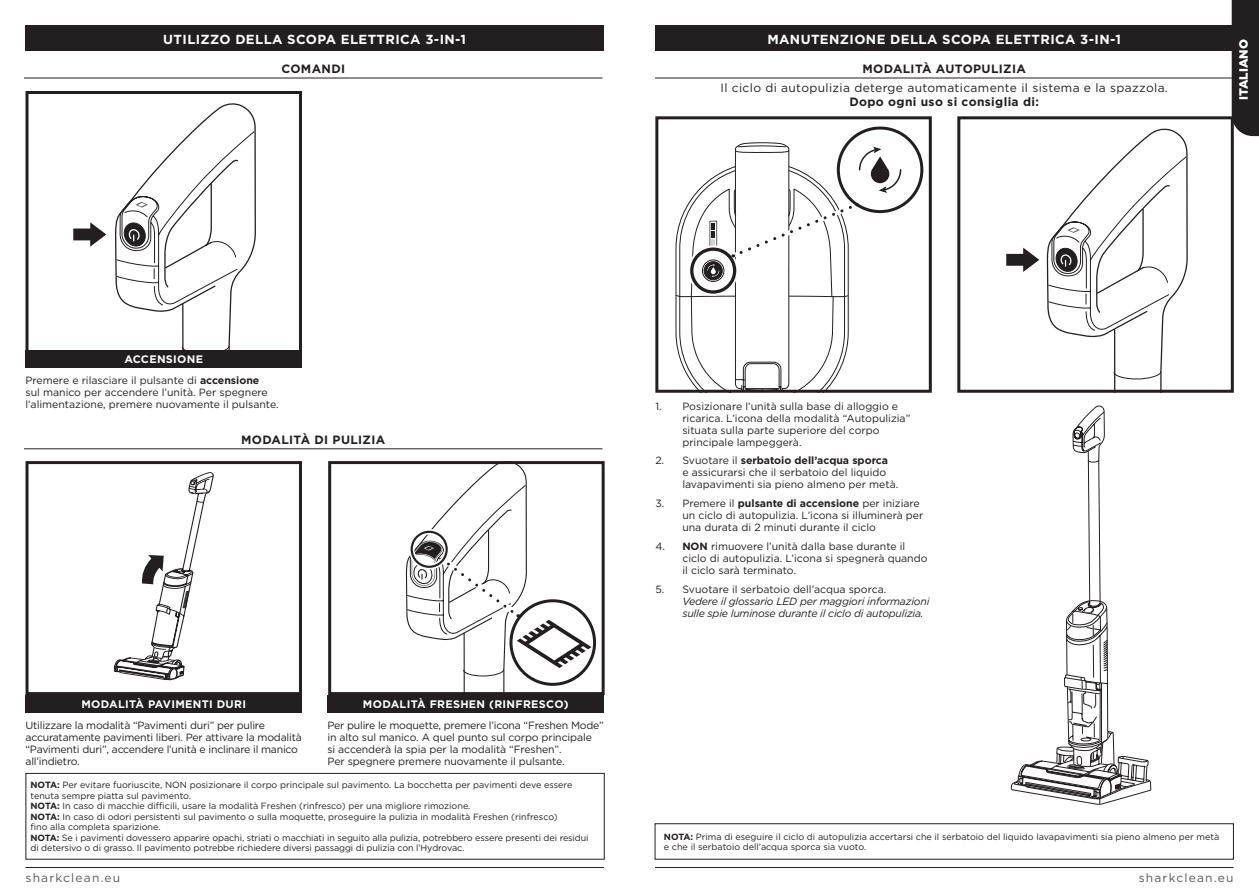
<style>
.page{position:relative;width:1259px;height:893px;background:#fff}
.page>*{position:absolute;margin:0;border:0;box-sizing:border-box;transform-origin:0 0}
.t1{font:700 13.2px "Gotham";letter-spacing:.03em;color:#fff}
.t2{font:700 12px "Gotham";letter-spacing:.03em;color:#231f20}
.t3{font:12px "Gotham";letter-spacing:.03em;color:#231f20}
.t4{font:12px "Gotham";letter-spacing:.1em;color:#58595b}
.t5{font:900 12px "Gotham";color:#fff}
.t6{font:700 10.95px "Gotham";letter-spacing:.03em;color:#fff}
.t7{font:10.5px/12px "Gotham";color:#231f20}
.t8{font:10.5px/12px "Gotham";letter-spacing:-.02em;color:#231f20}
.t9{font:italic 10.5px/12px "Gotham";letter-spacing:-.02em;color:#231f20}
.t10{font:9px/10.5px "Gotham";color:#231f20}
.s1{font-weight:700}
</style>
<div class="page">
<svg style="left:1011px;top:406px;width:140px;height:399px"></svg>
<div style="left:26px;top:26px;width:578px;height:25px;background:#231f20"></div>
<div style="left:26px;top:461px;width:276px;height:234px;border:3px solid #231f20"></div>
<svg style="left:115px;top:103px;width:141px;height:247px"></svg>
<div style="left:26px;top:91px;width:276px;height:276px;border:3px solid #231f20"></div>
<div style="left:26px;top:350px;width:276px;height:17px;background:#231f20"></div>
<svg style="left:1046px;top:129px;width:141px;height:260px"></svg>
<div style="left:957px;top:116px;width:276px;height:277px;border:3px solid #231f20"></div>
<div style="left:26px;top:695px;width:276px;height:17px;background:#231f20"></div>
<div style="left:327px;top:695px;width:277px;height:17px;background:#231f20"></div>
<svg style="left:114px;top:472px;width:99px;height:208px"></svg>
<div style="left:655px;top:26px;width:578px;height:25px;background:#231f20"></div>
<div style="left:655px;top:116px;width:277px;height:277px;border:3px solid #231f20"></div>
<hr style="left:24px;top:78px;width:578px;height:1px;background:#231f20">
<hr style="left:655px;top:78px;width:578px;height:1px;background:#231f20">
<hr style="left:24px;top:448px;width:578px;height:1px;background:#231f20">
<div style="left:654px;top:823px;width:579px;height:36px;border:1px solid #231f20"></div>
<svg style="left:73px;top:222px;width:33px;height:25px"></svg>
<svg style="left:1006px;top:248px;width:33px;height:24px"></svg>
<div style="left:26px;top:773px;width:578px;height:86px;border:1px solid #231f20"></div>
<div style="left:328px;top:461px;width:276px;height:234px;border:3px solid #231f20"></div>
<svg style="left:406px;top:461px;width:185px;height:234px"></svg>
<div style="left:509px;top:599px;width:87px;height:87px;border:3px solid #231f20;border-radius:50%"></div>
<div style="left:1231px;top:0;width:28px;height:136px;background:#231f20"></div>
<hr style="left:655px;top:867px;width:578px;height:1px;background:#231f20">
<hr style="left:26px;top:867px;width:578px;height:1px;background:#231f20">
<div style="left:409px;top:529px;width:40px;height:40px;border:5px solid #fff;border-radius:50%"></div>
<div style="left:410px;top:531px;width:38px;height:37px;border:2px solid #231f20;border-radius:50%"></div>
<div style="left:837px;top:127px;width:86px;height:86px;border:3px solid #231f20;border-radius:50%"></div>
<svg style="left:675px;top:142px;width:227px;height:251px"></svg>
<p class="t1" style="left:163px;top:30px;width:304px">UTILIZZO DELLA SCOPA ELETTRICA 3-IN-1</p>
<p class="t1" style="left:767px;top:30px;width:355px">MANUTENZIONE DELLA SCOPA ELETTRICA 3-IN-1</p>
<p class="t2" style="left:281px;top:61px;width:65px">COMANDI</p>
<p class="t2" style="left:862px;top:61px;width:165px">MODALITÀ AUTOPULIZIA</p>
<p class="t3" style="left:720px;top:80px;width:449px">Il ciclo di autopulizia deterge automaticamente il sistema e la spazzola.</p>
<p class="t2" style="left:849px;top:93px;width:191px">Dopo ogni uso si consiglia di:</p>
<p class="t5" style="left:1235px;top:100px;width:62px;rotate:-90deg">ITALIANO</p>
<p class="t6" style="left:124px;top:352px;width:80px">ACCENSIONE</p>
<p class="t7" style="left:26px;top:374px;width:255px">Premere e rilasciare il pulsante di <span class="s1">accensione<br></span>sul manico per accendere l’unità. Per spegnere l’alimentazione, premere nuovamente il pulsante.</p>
<p class="t2" style="left:241px;top:432px;width:146px">MODALITÀ DI PULIZIA</p>
<p class="t6" style="left:81px;top:697px;width:166px">MODALITÀ PAVIMENTI DURI</p>
<p class="t6" style="left:363px;top:697px;width:207px">MODALITÀ FRESHEN (RINFRESCO)</p>
<p class="t8" style="left:26px;top:719px;width:278px">Utilizzare la modalità “Pavimenti duri” per pulire accuratamente pavimenti liberi. Per attivare la modalità “Pavimenti duri”, accendere l’unità e inclinare il manico all’indietro.</p>
<p class="t7" style="left:327px;top:719px;width:278px">Per pulire le moquette, premere l’icona “Freshen Mode” in alto sul manico. A quel punto sul corpo principale<br>si accenderà la spia per la modalità “Freshen”.<br>Per spegnere premere nuovamente il pulsante.</p>
<p class="t10" style="left:31px;top:780px;width:559px"><span class="s1">NOTA:</span> Per evitare fuoriuscite, NON posizionare il corpo principale sul pavimento. La bocchetta per pavimenti deve essere tenuta sempre piatta sul pavimento.<br><span class="s1">NOTA:</span> In caso di macchie difficili, usare la modalità Freshen (rinfresco) per una migliore rimozione.<br><span class="s1">NOTA:</span> In caso di odori persistenti sul pavimento o sulla moquette, proseguire la pulizia in modalità Freshen (rinfresco)<br>fino alla completa sparizione.<br><span class="s1">NOTA:</span> Se i pavimenti dovessero apparire opachi, striati o macchiati in seguito alla pulizia, potrebbero essere presenti dei residui di detersivo o di grasso. Il pavimento potrebbe richiedere diversi passaggi di pulizia con l’Hydrovac.</p>
<p class="t7" style="left:682px;top:400px;width:229px;text-indent:-27px">1. Posizionare l’unità sulla base di alloggio e ricarica. L’icona della modalità “Autopulizia” situata sulla parte superiore del corpo principale lampeggerà.</p>
<p class="t7" style="left:682px;top:454px;width:217px;text-indent:-27px">2. Svuotare il <span class="s1">serbatoio dell’acqua sporca<br></span>e assicurarsi che il serbatoio del liquido lavapavimenti sia pieno almeno per metà.</p>
<p class="t7" style="left:682px;top:497px;width:242px;text-indent:-27px">3. Premere il <span class="s1">pulsante di accensione</span> per iniziare un ciclo di autopulizia. L’icona si illuminerà per una durata di 2 minuti durante il ciclo</p>
<p class="t7" style="left:682px;top:540px;width:247px;text-indent:-27px">4. <span class="s1">NON</span> rimuovere l’unità dalla base durante il ciclo di autopulizia. L’icona si spegnerà quando il ciclo sarà terminato.</p>
<p class="t7" style="left:655px;top:583px;width:232px">5. Svuotare il serbatoio dell’acqua sporca.</p>
<p class="t9" style="left:682px;top:595px;width:249px">Vedere il glossario LED per maggiori informazioni sulle spie luminose durante il ciclo di autopulizia.</p>
<p class="t10" style="left:664px;top:831px;width:557px"><span class="s1">NOTA:</span> Prima di eseguire il ciclo di autopulizia accertarsi che il serbatoio del liquido lavapavimenti sia pieno almeno per metà e che il serbatoio dell’acqua sporca sia vuoto.</p>
<p class="t4" style="left:26px;top:870px;width:96px">sharkclean.eu</p>
<p class="t4" style="left:1138px;top:870px;width:96px">sharkclean.eu</p>
</div>
